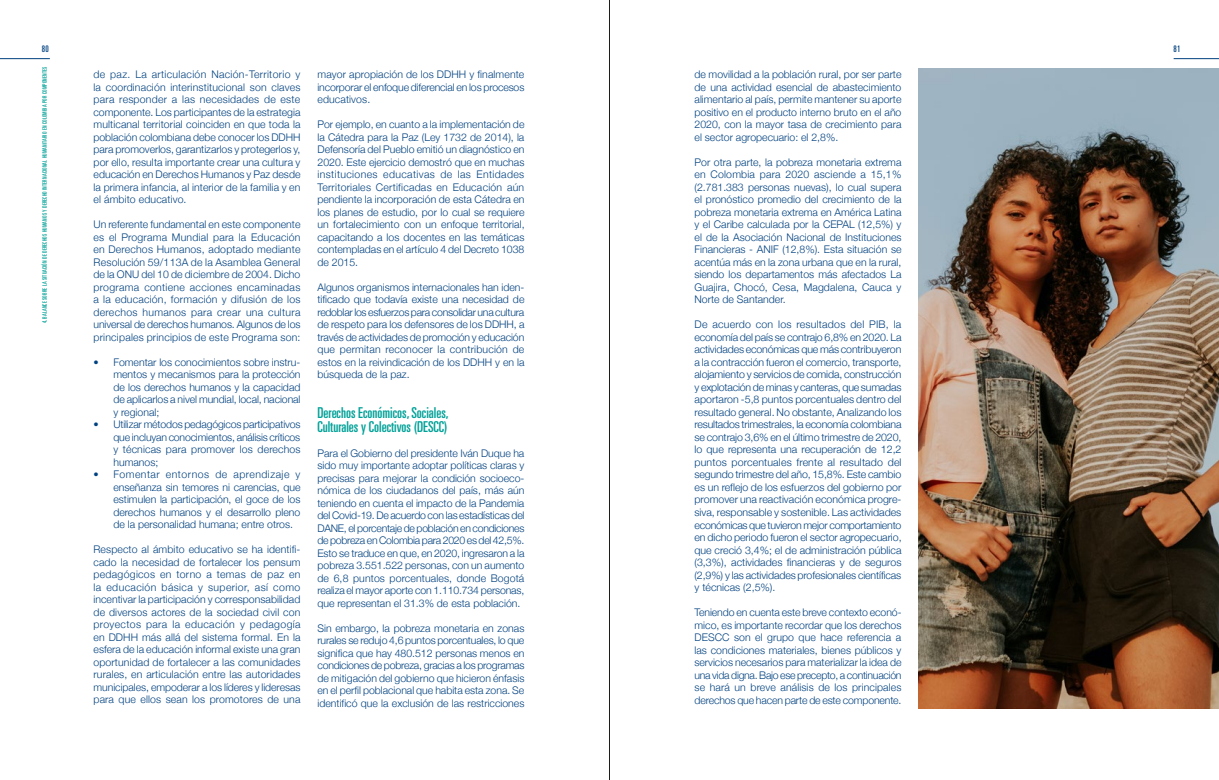
<style>
.page{position:relative;width:1219px;height:780px;background:#fff}
.page>*{position:absolute;margin:0;border:0;box-sizing:border-box;transform-origin:0 0}
.t1{font:ultra-condensed 15px/14px "Univers LT Std";color:#00a198}
.t2{font:300 10.5px/12.5px "Helvetica Neue";color:#004180;text-align:justify}
.t3{font:ultra-condensed 9px "Univers LT Std";color:#004180}
.t4{font:ultra-condensed 6px "Univers LT Std";letter-spacing:.03em;color:#00a198}
</style>
<div class="page">
<hr style="left:0;top:58px;width:50px;height:1px;background:#004180">
<hr style="left:1174px;top:58px;width:45px;height:1px;background:#004180">
<img style="left:918px;top:68px;width:301px;height:640px">
<hr style="left:609px;top:0;width:1px;height:780px;background:#1d1d1b">
<p class="t3" style="left:42px;top:44px;width:8px">80</p>
<p class="t3" style="left:1174px;top:44px;width:8px">81</p>
<p class="t4" style="left:41px;top:323px;width:258px;rotate:-90deg">4. BALANCE SOBRE LA SITUACIÓN DE DERECHOS HUMANOS Y DERECHO INTERNACIONAL HUMANITARIO EN COLOMBIA POR COMPONENTES</p>
<p class="t2" style="left:94px;top:67px;width:208px">de paz. La articulación Nación-Territorio y la coordinación interinstitucional son claves para responder a las necesidades de este componente. Los participantes de la estrategia multicanal territorial coinciden en que toda la población colombiana debe conocer los DDHH para promoverlos, garantizarlos y protegerlos y, por ello, resulta importante crear una cultura y educación en Derechos Humanos y Paz desde la primera infancia, al interior de la familia y en el ámbito educativo.</p>
<p class="t2" style="left:317px;top:67px;width:208px">mayor apropiación de los DDHH y finalmente incorporar el enfoque diferencial en los procesos educativos.</p>
<p class="t2" style="left:317px;top:117px;width:209px">Por ejemplo, en cuanto a la implementación de la Cátedra para la Paz (Ley 1732 de 2014), la Defensoría del Pueblo emitió un diagnóstico en 2020. Este ejercicio demostró que en muchas instituciones educativas de las Entidades Territoriales Certificadas en Educación aún pendiente la incorporación de esta Cátedra en los planes de estudio, por lo cual se requiere un fortalecimiento con un enfoque territorial, capacitando a los docentes en las temáticas contempladas en el artículo 4 del Decreto 1038 de 2015.</p>
<p class="t2" style="left:317px;top:280px;width:208px">Algunos organismos internacionales han iden&shy;tificado que todavía existe una necesidad de redoblar los esfuerzos para consolidar una cultura de respeto para los defensores de los DDHH, a través de actividades de promoción y educación que permitan reconocer la contribución de estos en la reivindicación de los DDHH y en la búsqueda de la paz.</p>
<h1 class="t1" style="left:317px;top:405px;width:133px">Derechos Económicos, Sociales,<br>Culturales y Colectivos (DESCC)</h1>
<p class="t2" style="left:317px;top:446px;width:208px">Para el Gobierno del presidente Iván Duque ha sido muy importante adoptar políticas claras y precisas para mejorar la condición socioeco&shy;nómica de los ciudadanos del país, más aún teniendo en cuenta el impacto de la Pandemia del Covid-19. De acuerdo con las estadísticas del DANE, el porcentaje de población en condiciones de pobreza en Colombia para 2020 es del 42,5%.<br>Esto se traduce en que, en 2020, ingresaron a la pobreza 3.551.522 personas, con un aumento de 6,8 puntos porcentuales, donde Bogotá realiza el mayor aporte con 1.110.734 personas, que representan el 31.3% de esta población.</p>
<p class="t2" style="left:317px;top:621px;width:209px">Sin embargo, la pobreza monetaria en zonas rurales se redujo 4,6 puntos porcentuales, lo que significa que hay 480.512 personas menos en condiciones de pobreza, gracias a los programas de mitigación del gobierno que hicieron énfasis en el perfil poblacional que habita esta zona. Se identificó que la exclusión de las restricciones</p>
<p class="t2" style="left:694px;top:67px;width:208px">de movilidad a la población rural, por ser parte de una actividad esencial de abastecimiento alimentario al país, permite mantener su aporte positivo en el producto interno bruto en el año 2020, con la mayor tasa de crecimiento para el sector agropecuario: el 2,8%.</p>
<p class="t2" style="left:694px;top:155px;width:208px">Por otra parte, la pobreza monetaria extrema en Colombia para 2020 asciende a 15,1% (2.781.383 personas nuevas), lo cual supera el pronóstico promedio del crecimiento de la pobreza monetaria extrema en América Latina y el Caribe calculada por la CEPAL (12,5%) y el de la Asociación Nacional de Instituciones Financieras - ANIF (12,8%). Esta situación se acentúa más en la zona urbana que en la rural, siendo los departamentos más afectados La Guajira, Chocó, Cesa, Magdalena, Cauca y Norte de Santander.</p>
<p class="t2" style="left:694px;top:317px;width:209px">De acuerdo con los resultados del PIB, la economía del país se contrajo 6,8% en 2020. La actividades económicas que más contribuyeron a la contracción fueron el comercio, transporte, alojamiento y servicios de comida, construcción y explotación de minas y canteras, que sumadas aportaron -5,8 puntos porcentuales dentro del resultado general. No obstante, Analizando los resultados trimestrales, la economía colombiana se contrajo 3,6% en el último trimestre de 2020, lo que representa una recuperación de 12,2 puntos porcentuales frente al resultado del segundo trimestre del año, 15,8%. Este cambio es un reflejo de los esfuerzos del gobierno por promover una reactivación económica progre&shy;siva, responsable y sostenible. Las actividades económicas que tuvieron mejor comportamiento en dicho periodo fueron el sector agropecuario, que creció 3,4%; el de administración pública (3,3%), actividades financieras y de seguros (2,9%) y las actividades profesionales científicas y técnicas (2,5%).</p>
<p class="t2" style="left:694px;top:605px;width:209px">Teniendo en cuenta este breve contexto econó&shy;mico, es importante recordar que los derechos DESCC son el grupo que hace referencia a las condiciones materiales, bienes públicos y servicios necesarios para materializar la idea de una vida digna. Bajo ese precepto, a continuación se hará un breve análisis de los principales derechos que hacen parte de este componente.</p>
<p class="t2" style="left:94px;top:217px;width:209px">Un referente fundamental en este componente es el Programa Mundial para la Educación en Derechos Humanos, adoptado mediante Resolución 59/113A de la Asamblea General de la ONU del 10 de diciembre de 2004. Dicho programa contiene acciones encaminadas a la educación, formación y difusión de los derechos humanos para crear una cultura universal de derechos humanos. Algunos de los principales principios de este Programa son:</p>
<p class="t2" style="left:113px;top:355px;width:189px;text-indent:-20px">• Fomentar los conocimientos sobre instru&shy;mentos y mecanismos para la protección de los derechos humanos y la capacidad de aplicarlos a nivel mundial, local, nacional y regional;</p>
<p class="t2" style="left:113px;top:417px;width:189px;text-indent:-20px">• Utilizar métodos pedagógicos participativos que incluyan conocimientos, análisis críticos y técnicas para promover los derechos humanos;</p>
<p class="t2" style="left:113px;top:467px;width:189px;text-indent:-20px">• Fomentar entornos de aprendizaje y enseñanza sin temores ni carencias, que estimulen la participación, el goce de los derechos humanos y el desarrollo pleno de la personalidad humana; entre otros.</p>
<p class="t2" style="left:94px;top:542px;width:209px">Respecto al ámbito educativo se ha identifi&shy;cado la necesidad de fortalecer los pensum pedagógicos en torno a temas de paz en la educación básica y superior, así como incentivar la participación y corresponsabilidad de diversos actores de la sociedad civil con proyectos para la educación y pedagogía en DDHH más allá del sistema formal. En la esfera de la educación informal existe una gran oportunidad de fortalecer a las comunidades rurales, en articulación entre las autoridades municipales, empoderar a los líderes y lideresas para que ellos sean los promotores de una</p>
</div>
